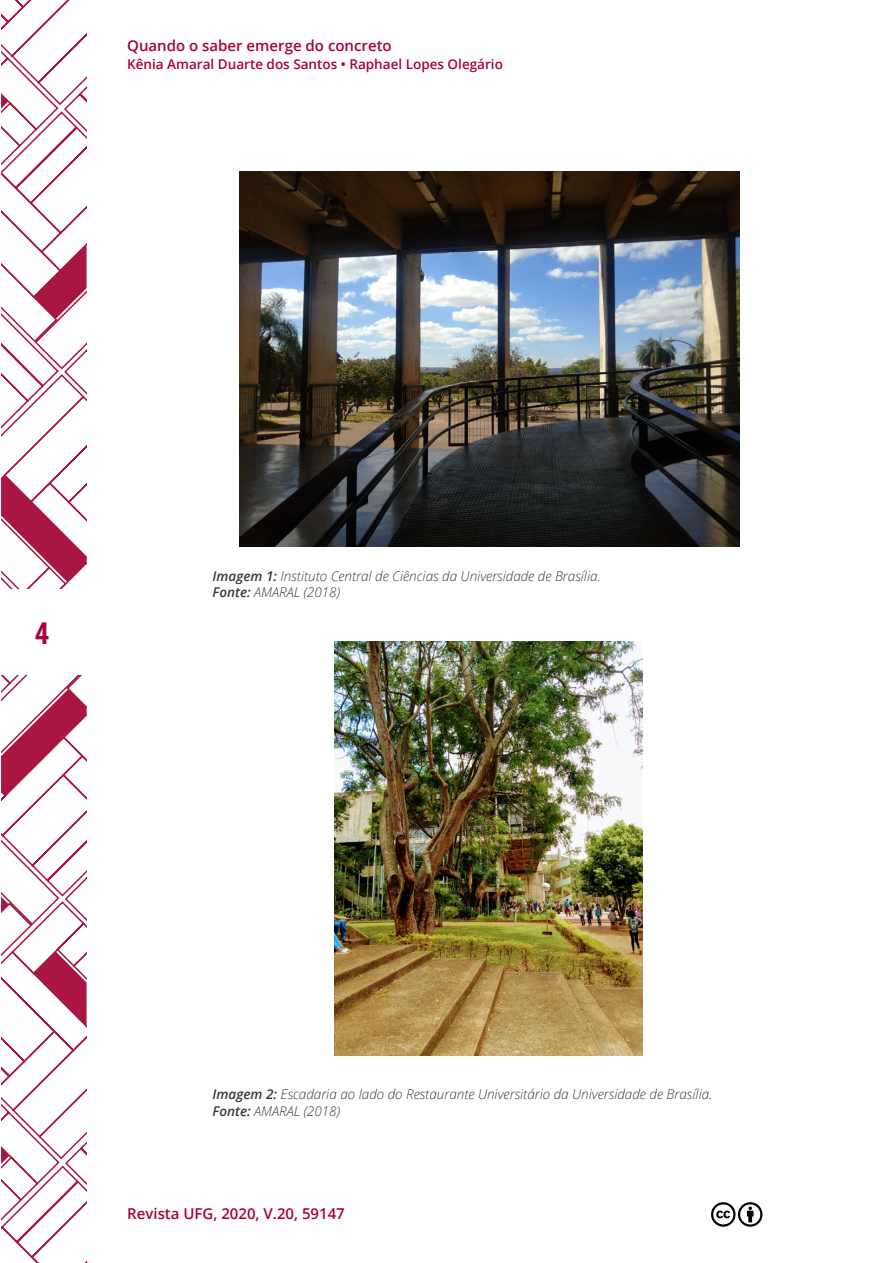
<style>
.page{position:relative;width:893px;height:1263px;background:#fff}
.page>*{position:absolute;margin:0;border:0;box-sizing:border-box;transform-origin:0 0}
.t1{font:700 30px "Open Sans Condensed";color:#a8003e}
.t2{font:600 15px "Open Sans";color:#a8003e}
.t3{font:italic 300 13.5px/16.2px "Open Sans";color:#3c3b3b}
.t4{font:600 13.5px "Open Sans";color:#a8003e}
.s1{font-weight:600}
</style>
<div class="page">
<svg style="left:1px;top:1px;width:86px;height:1262px"></svg>
<div style="left:0;top:590px;width:91px;height:85px;background:#fff"></div>
<svg style="left:711px;top:1202px;width:52px;height:25px"></svg>
<img style="left:239px;top:171px;width:501px;height:376px">
<img style="left:335px;top:641px;width:308px;height:414px">
<p class="t2" style="left:127px;top:35px;width:266px">Quando o saber emerge do concreto</p>
<p class="t4" style="left:127px;top:55px;width:377px">Kênia Amaral Duarte dos Santos • Raphael Lopes Olegário</p>
<h1 class="t1" style="left:35px;top:612px;width:15px">4</h1>
<p class="t3" style="left:213px;top:567px;width:390px"><span class="s1">Imagem 1:</span> Instituto Central de Ciências da Universidade de Brasília.<br><span class="s1">Fonte:</span> AMARAL (2018)</p>
<p class="t3" style="left:213px;top:1086px;width:501px"><span class="s1">Imagem 2:</span> Escadaria ao lado do Restaurante Universitário da Universidade de Brasília.<br><span class="s1">Fonte:</span> AMARAL (2018)</p>
<p class="t2" style="left:127px;top:1203px;width:219px">Revista UFG, 2020, V.20, 59147</p>
</div>
